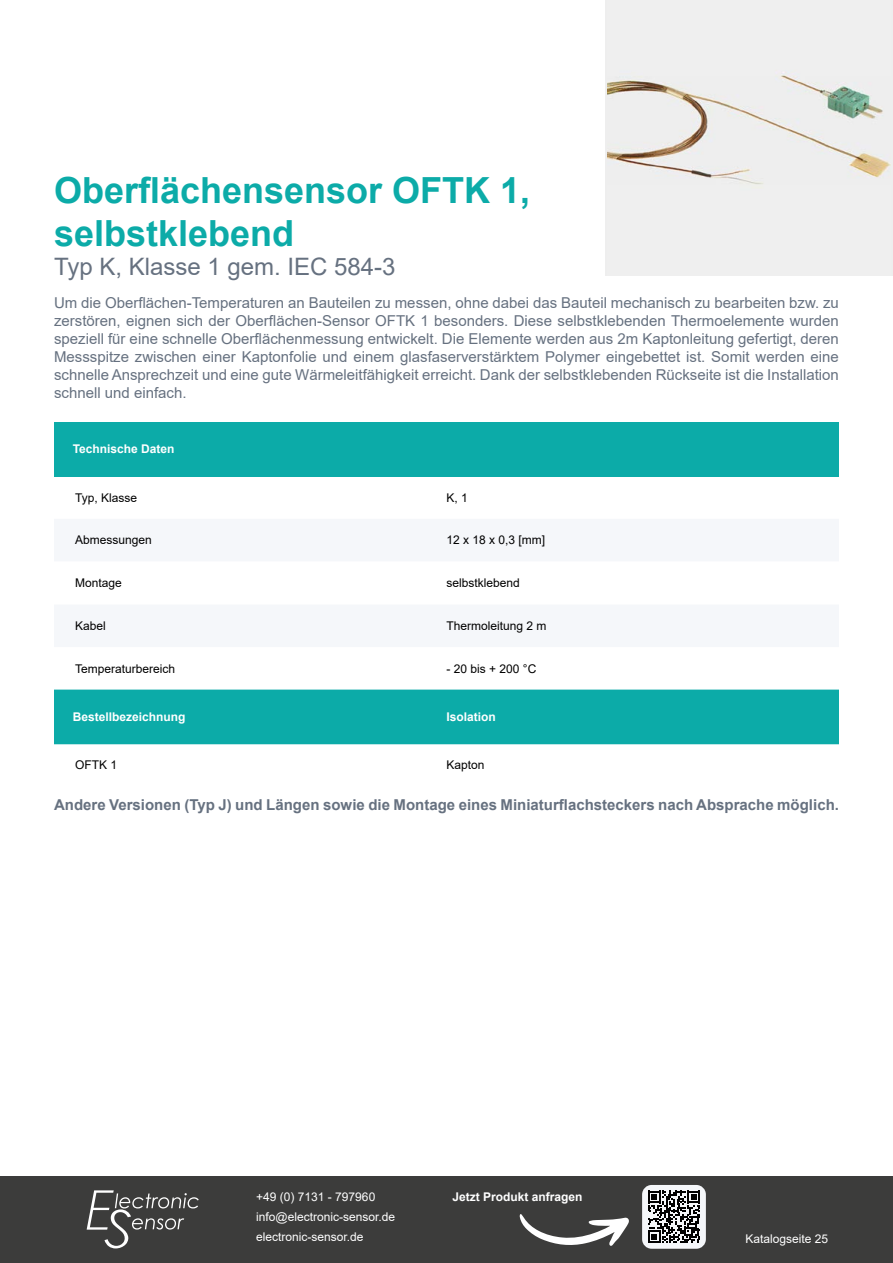
<style>
.page{position:relative;width:893px;height:1263px;background:#fff}
.page>*{position:absolute;margin:0;border:0;box-sizing:border-box;transform-origin:0 0}
.t1{font:700 36px/43.2px "Arial";color:#0caba8}
.t2{font:24px "Arial";color:#667180}
.t3{font:15px/18px "Arial";color:#667180;text-align:justify}
.t4{font:700 15px "Arial";color:#667180}
.t5{font:12px "Arial";color:#000}
.t6{font:12px/20.4px "Arial";color:#fff}
.t7{font:700 12px "Arial";color:#fff}
</style>
<div class="page">
<div style="left:0;top:1176px;width:893px;height:87px;background:#3c3c3b"></div>
<svg style="left:520px;top:1214px;width:109px;height:32px"></svg>
<div style="left:642px;top:1185px;width:64px;height:64px;background:#f5f7fa;border-radius:10px"></div>
<svg style="left:648px;top:1190px;width:52px;height:53px"></svg>
<svg style="left:87px;top:1190px;width:112px;height:58px"></svg>
<div style="left:54px;top:422px;width:785px;height:54px;background:#0caba8"></div>
<div style="left:54px;top:690px;width:785px;height:54px;background:#0caba8"></div>
<div style="left:608px;top:0;width:283px;height:276px;background:#efefef"></div>
<h1 class="t1" style="left:54px;top:169px;width:478px">Oberflächensensor OFTK 1, selbstklebend</h1>
<h2 class="t2" style="left:54px;top:250px;width:343px">Typ K, Klasse 1 gem. IEC 584-3</h2>
<p class="t3" style="left:54px;top:293px;width:786px">Um die Oberflächen-Temperaturen an Bauteilen zu messen, ohne dabei das Bauteil mechanisch zu bearbeiten bzw. zu zerstören, eignen sich der Oberflächen-Sensor OFTK 1 besonders. Diese selbstklebenden Thermoelemente wurden speziell für eine schnelle Oberflächenmessung entwickelt. Die Elemente werden aus 2m Kaptonleitung gefertigt, deren Messspitze zwischen einer Kaptonfolie und einem glasfaserverstärktem Polymer eingebettet ist. Somit werden eine schnelle Ansprechzeit und eine gute Wärmeleitfähigkeit erreicht. Dank der selbstklebenden Rückseite ist die Installation schnell und einfach.</p>
<p class="t7" style="left:73px;top:441px;width:103px">Technische Daten</p>
<p class="t5" style="left:75px;top:490px;width:64px">Typ, Klasse</p>
<p class="t5" style="left:446px;top:490px;width:23px">K, 1</p>
<p class="t5" style="left:75px;top:532px;width:78px">Abmessungen</p>
<p class="t5" style="left:446px;top:532px;width:100px">12 x 18 x 0,3 [mm]</p>
<p class="t5" style="left:75px;top:575px;width:48px">Montage</p>
<p class="t5" style="left:446px;top:575px;width:75px">selbstklebend</p>
<p class="t5" style="left:75px;top:618px;width:32px">Kabel</p>
<p class="t5" style="left:446px;top:618px;width:102px">Thermoleitung 2 m</p>
<p class="t5" style="left:75px;top:660px;width:102px">Temperaturbereich</p>
<p class="t5" style="left:446px;top:660px;width:91px">- 20 bis + 200 °C</p>
<p class="t7" style="left:73px;top:709px;width:114px">Bestellbezeichnung</p>
<p class="t7" style="left:446px;top:709px;width:51px">Isolation</p>
<p class="t5" style="left:75px;top:757px;width:44px">OFTK 1</p>
<p class="t5" style="left:446px;top:757px;width:40px">Kapton</p>
<p class="t4" style="left:54px;top:794px;width:786px">Andere Versionen (Typ J) und Längen sowie die Montage eines Miniaturflachsteckers nach Absprache möglich.</p>
<p class="t6" style="left:256px;top:1186px;width:140px">+49 (0) 7131 - 797960 info@electronic-sensor.de electronic-sensor.de</p>
<p class="t7" style="left:452px;top:1188px;width:132px">Jetzt Produkt anfragen</p>
<p class="t6" style="left:745px;top:1228px;width:84px">Katalogseite 25</p>
</div>
